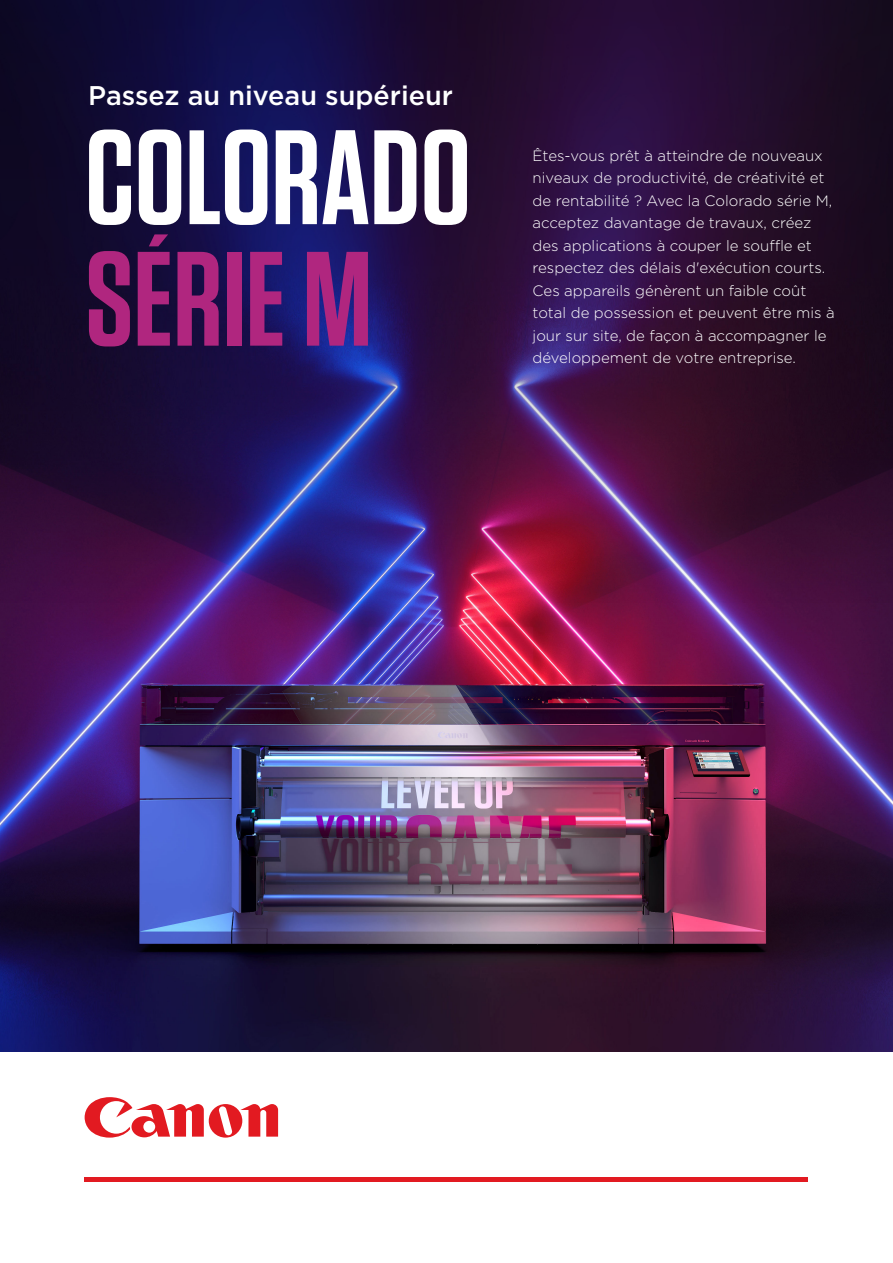
<style>
.page{position:relative;width:893px;height:1263px;background:#fff}
.page>*{position:absolute;margin:0;border:0;box-sizing:border-box;transform-origin:0 0}
.t1{font:600 133.95px/121.5px "Tungsten";color:#fff}
.t2{font:500 27px "Gotham";color:#fff}
.t3{font:300 15px/22.5px "Gotham";color:#fff}
.s1{color:#b0267f}
</style>
<div class="page">
<img style="left:0;top:604px;width:893px;height:448px">
<svg style="left:0;top:0;width:893px;height:604px;background:#2a1142"></svg>
<svg style="left:85px;top:1097px;width:193px;height:40px"></svg>
<hr style="left:85px;top:1178px;width:723px;height:4px;background:#e21a21">
<p class="t2" style="left:88px;top:77px;width:366px">Passez au niveau supérieur</p>
<p class="t1" style="left:85px;top:120px;width:387px">COLORADO<br><span class="s1">SÉRIE M</span></p>
<p class="t3" style="left:533px;top:144px;width:304px">Êtes-vous prêt à atteindre de nouveaux niveaux de productivité, de créativité et de rentabilité ? Avec la Colorado série M, acceptez davantage de travaux, créez des applications à couper le souffle et respectez des délais d'exécution courts.<br>Ces appareils génèrent un faible coût total de possession et peuvent être mis à jour sur site, de façon à accompagner le développement de votre entreprise.</p>
</div>
